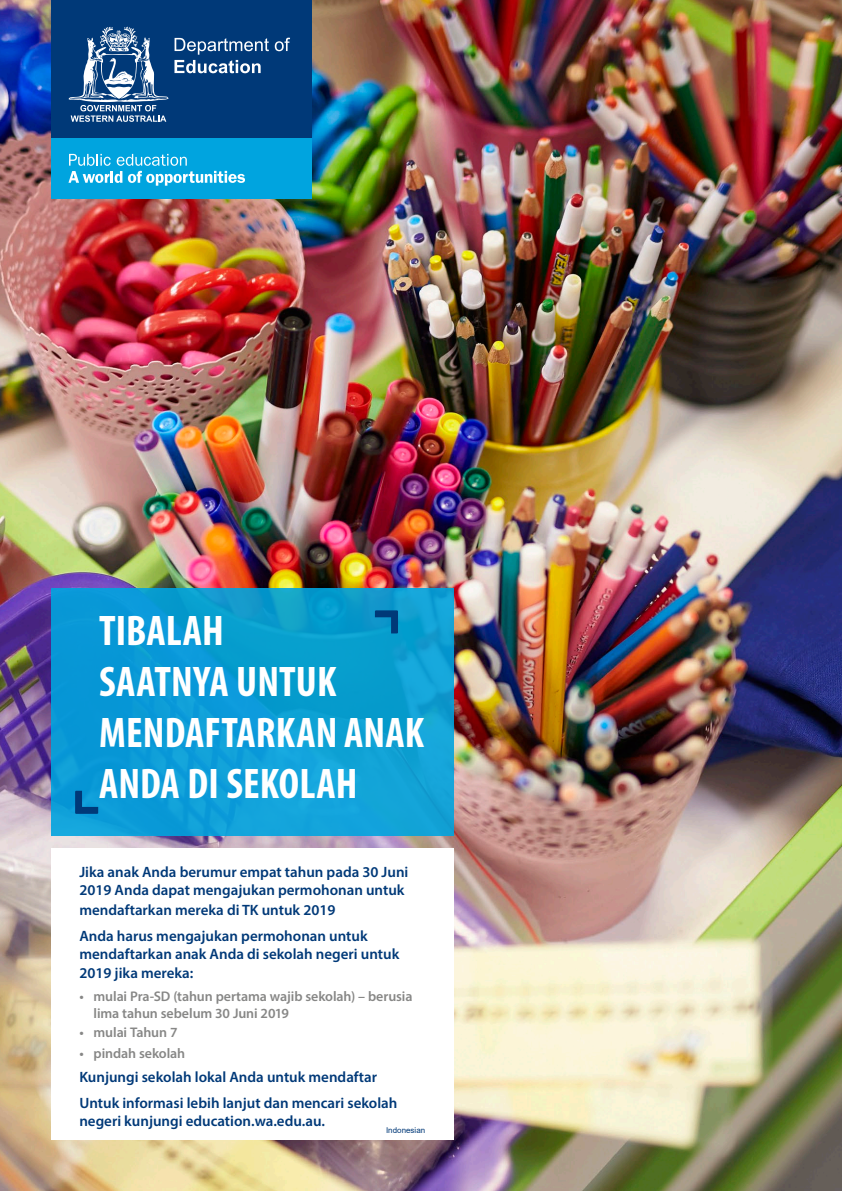
<style>
.page{position:relative;width:842px;height:1191px;background:#fff}
.page>*{position:absolute;margin:0;border:0;box-sizing:border-box;transform-origin:0 0}
.t1{font:700 condensed 43px/51px "Myriad Pro";color:#fff}
._16pt_medium_blue{font:600 15px/18.6px "Myriad Pro";color:#003978}
._15pt_medium{font:600 14px/16.8px "Myriad Pro";letter-spacing:-.005em;color:#878786}
._16pt_medium_blue-2{font:8px "Arial";color:#003978}
</style>
<div class="page">
<img style="left:0;top:0;width:842px;height:1191px">
<div style="left:51px;top:588px;width:403px;height:248px;background:linear-gradient(to right,#0898d7,#10a3d3)"></div>
<svg style="left:375px;top:610px;width:23px;height:23px"></svg>
<svg style="left:75px;top:790px;width:23px;height:24px"></svg>
<div style="left:51px;top:848px;width:403px;height:292px;background:#fff"></div>
<div style="left:51px;top:0;width:261px;height:199px;background:#003978"></div>
<div style="left:51px;top:138px;width:261px;height:61px;background:#00a4df"></div>
<svg style="left:68px;top:154px;width:177px;height:32px"></svg>
<svg style="left:69px;top:27px;width:99px;height:95px"></svg>
<svg style="left:275px;top:38px;width:15px;height:13px"></svg>
<svg style="left:174px;top:38px;width:95px;height:35px"></svg>
<p class="t1" style="left:99px;top:604px;width:326px">TIBALAH<br>SAATNYA UNTUK<br>MENDAFTARKAN ANAK<br>ANDA DI SEKOLAH</p>
<p class="_16pt_medium_blue" style="left:79px;top:862px;width:331px">Jika anak Anda berumur empat tahun pada 30 Juni<br>2019 Anda dapat mengajukan permohonan untuk mendaftarkan mereka di TK untuk 2019</p>
<p class="_16pt_medium_blue" style="left:79px;top:926px;width:321px">Anda harus mengajukan permohonan untuk mendaftarkan anak Anda di sekolah negeri untuk<br>2019 jika mereka:</p>
<p class="_15pt_medium" style="left:94px;top:987px;width:320px;text-indent:-14px">• mulai Pra-SD (tahun pertama wajib sekolah) – berusia lima tahun sebelum 30 Juni 2019</p>
<p class="_15pt_medium" style="left:79px;top:1023px;width:100px">• mulai Tahun 7</p>
<p class="_15pt_medium" style="left:79px;top:1044px;width:107px">• pindah sekolah</p>
<p class="_16pt_medium_blue" style="left:79px;top:1067px;width:299px">Kunjungi sekolah lokal Anda untuk mendaftar</p>
<p class="_16pt_medium_blue" style="left:79px;top:1094px;width:320px;line-height:18px">Untuk informasi lebih lanjut dan mencari sekolah negeri kunjungi education.wa.edu.au.</p>
<p class="_16pt_medium_blue-2" style="left:386px;top:1124px;width:41px">Indonesian</p>
</div>
